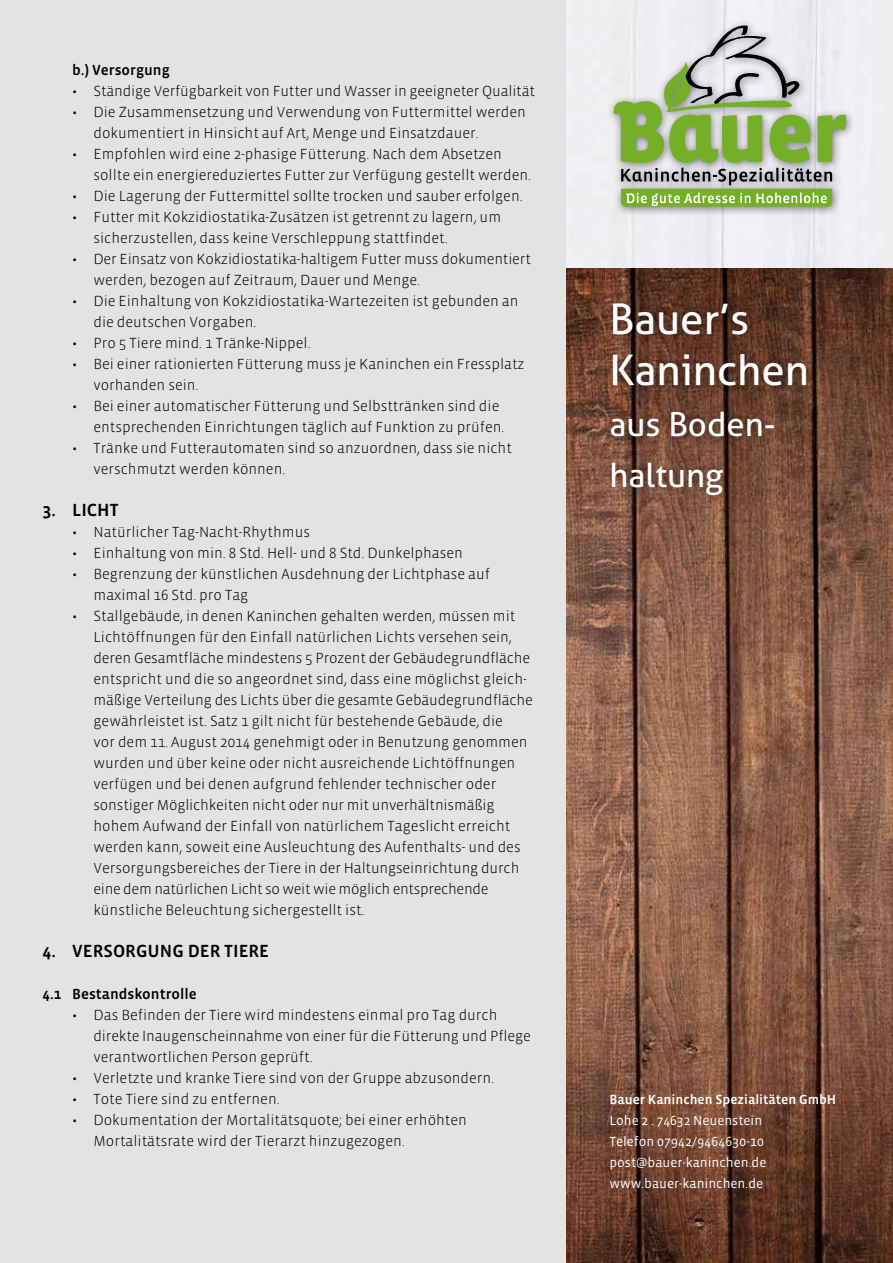
<style>
.page{position:relative;width:893px;height:1263px;background:#fff}
.page>*{position:absolute;margin:0;border:0;box-sizing:border-box;transform-origin:0 0}
.t1{font:42px/51px "Aller";color:#fff}
.t2{font:33px/51px "Aller";color:#fff}
.t3{font:18px "Vista Sans Med";color:#000}
.t4{font:300 15px/21px "Vista Sans";color:#000}
.t5{font:15px "Vista Sans Med";color:#000}
.t6{font:13.5px/21px "Vista Sans";color:#fff}
.t7{font:13.5px "Vista Sans Med";color:#fff}
</style>
<div class="page">
<div style="left:0;top:0;width:567px;height:1263px;background:#e3e3e3"></div>
<img style="left:567px;top:0;width:326px;height:1263px">
<div style="left:604px;top:295px;width:212px;height:209px;background:#000;opacity:.5"></div>
<div style="left:607px;top:18px;width:249px;height:199px;background:#000;opacity:.5"></div>
<svg style="left:614px;top:24px;width:232px;height:183px;background:#b4c4a1"></svg>
<p class="t5" style="left:72px;top:62px;width:99px">b.) Versorgung</p>
<p class="t4" style="left:72px;top:81px;width:464px">• Ständige Verfügbarkeit von Futter und Wasser in geeigneter Qualität</p>
<p class="t4" style="left:94px;top:102px;width:434px;text-indent:-21px">• Die Zusammensetzung und Verwendung von Futtermittel werden dokumentiert in Hinsicht auf Art, Menge und Einsatzdauer.</p>
<p class="t4" style="left:94px;top:144px;width:439px;text-indent:-21px">• Empfohlen wird eine 2-phasige Fütterung. Nach dem Absetzen sollte ein energiereduziertes Futter zur Verfügung gestellt werden.</p>
<p class="t4" style="left:72px;top:186px;width:452px">• Die Lagerung der Futtermittel sollte trocken und sauber erfolgen.</p>
<p class="t4" style="left:93px;top:207px;width:409px;text-indent:-21px">• Futter mit Kokzidiostatika-Zusätzen ist getrennt zu lagern, um sicherzustellen, dass keine Verschleppung stattfindet.</p>
<p class="t4" style="left:93px;top:249px;width:439px;text-indent:-21px">• Der Einsatz von Kokzidiostatika-haltigem Futter muss dokumentiert werden, bezogen auf Zeitraum, Dauer und Menge.</p>
<p class="t4" style="left:93px;top:291px;width:427px;text-indent:-21px">• Die Einhaltung von Kokzidiostatika-Wartezeiten ist gebunden an die deutschen Vorgaben.</p>
<p class="t4" style="left:72px;top:333px;width:240px">• Pro 5 Tiere mind. 1 Tränke-Nippel.</p>
<p class="t4" style="left:93px;top:354px;width:433px;text-indent:-21px">• Bei einer rationierten Fütterung muss je Kaninchen ein Fressplatz vorhanden sein.</p>
<p class="t4" style="left:93px;top:396px;width:412px;text-indent:-21px">• Bei einer automatischer Fütterung und Selbsttränken sind die entsprechenden Einrichtungen täglich auf Funktion zu prüfen.</p>
<p class="t4" style="left:93px;top:438px;width:420px;text-indent:-21px">• Tränke und Futterautomaten sind so anzuordnen, dass sie nicht verschmutzt werden können.</p>
<p class="t3" style="left:43px;top:501px;width:78px">3. LICHT</p>
<p class="t4" style="left:72px;top:522px;width:239px">• Natürlicher Tag-Nacht-Rhythmus</p>
<p class="t4" style="left:72px;top:543px;width:392px">• Einhaltung von min. 8 Std. Hell- und 8 Std. Dunkelphasen</p>
<p class="t4" style="left:94px;top:564px;width:398px;text-indent:-21px">• Begrenzung der künstlichen Ausdehnung der Lichtphase auf maximal 16 Std. pro Tag</p>
<p class="t4" style="left:93px;top:606px;width:441px;text-indent:-21px">• Stallgebäude, in denen Kaninchen gehalten werden, müssen mit Lichtöffnungen für den Einfall natürlichen Lichts versehen sein, deren Gesamtfläche mindestens 5 Prozent der Gebäudegrundfläche entspricht und die so angeordnet sind, dass eine möglichst gleich&shy;mäßige Verteilung des Lichts über die gesamte Gebäudegrundfläche gewährleistet ist. Satz 1 gilt nicht für bestehende Gebäude, die<br>vor dem 11. August 2014 genehmigt oder in Benutzung genommen wurden und über keine oder nicht ausreichende Lichtöffnungen verfügen und bei denen aufgrund fehlender technischer oder sonstiger Möglichkeiten nicht oder nur mit unverhältnismäßig hohem Aufwand der Einfall von natürlichem Tageslicht erreicht werden kann, soweit eine Ausleuchtung des Aufenthalts- und des Versorgungsbereiches der Tiere in der Haltungseinrichtung durch eine dem natürlichen Licht so weit wie möglich entsprechende künstliche Beleuchtung sichergestellt ist.</p>
<p class="t3" style="left:43px;top:942px;width:228px">4. VERSORGUNG DER TIERE</p>
<p class="t5" style="left:43px;top:986px;width:156px">4.1 Bestandskontrolle</p>
<p class="t4" style="left:94px;top:1005px;width:439px;text-indent:-21px">• Das Befinden der Tiere wird mindestens einmal pro Tag durch direkte Inaugenscheinnahme von einer für die Fütterung und Pflege verantwortlichen Person geprüft.</p>
<p class="t4" style="left:72px;top:1068px;width:423px">• Verletzte und kranke Tiere sind von der Gruppe abzusondern.</p>
<p class="t4" style="left:72px;top:1089px;width:209px">• Tote Tiere sind zu entfernen.</p>
<p class="t4" style="left:93px;top:1110px;width:375px;text-indent:-21px">• Dokumentation der Mortalitätsquote; bei einer erhöhten<br>Mortalitätsrate wird der Tierarzt hinzugezogen.</p>
<h1 class="t1" style="left:609px;top:293px;width:201px">Bauer’s<br>Kaninchen</h1>
<h2 class="t2" style="left:609px;top:398px;width:168px">aus Boden&shy;haltung</h2>
<p class="t7" style="left:609px;top:1093px;width:228px">Bauer Kaninchen Spezialitäten GmbH</p>
<p class="t6" style="left:609px;top:1110px;width:158px">Lohe 2 . 74632 Neuenstein<br>Telefon 07942/9464630-10 post@bauer-kaninchen.de www.bauer-kaninchen.de</p>
</div>
